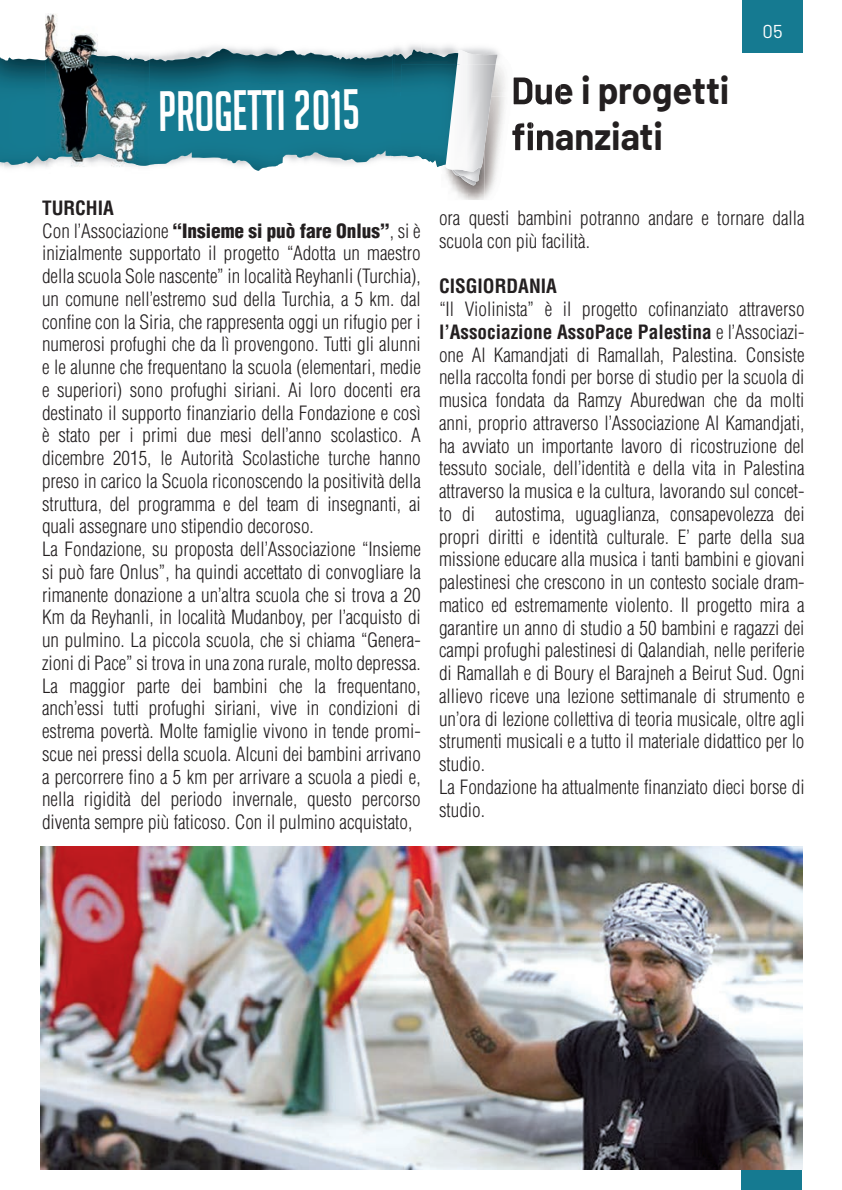
<style>
.page{position:relative;width:842px;height:1190px;background:#fff}
.page>*{position:absolute;margin:0;border:0;box-sizing:border-box;transform-origin:0 0}
.t1{font:55.3px "Big Noodle Titling";letter-spacing:-.01em;color:#fff;scale:.88 1}
.t2{font:700 38.15px/45.9px "Barlow";color:#231f20;scale:.96 1}
.t3{font:300 condensed 19.25px/22.8px "Helvetica";color:#231f20}
.t4{font:700 condensed 19.25px "Helvetica";color:#231f20}
.t5{font:18.55px "Barlow";color:#fff}
.s1{font-weight:700}
.s2{font-weight:900}
</style>
<div class="page">
<div style="left:741px;top:0;width:61px;height:52px;background:#157a91"></div>
<div style="left:741px;top:1169px;width:60px;height:21px;background:#157a91"></div>
<svg style="left:200px;top:48px;width:192px;height:117px;background:#2f8193"></svg>
<img style="left:545px;top:84px;width:15px;height:21px">
<img style="left:349px;top:55px;width:43px;height:5px">
<img style="left:313px;top:50px;width:26px;height:9px">
<img style="left:386px;top:157px;width:15px;height:8px">
<img style="left:386px;top:92px;width:6px;height:59px">
<img style="left:390px;top:97px;width:11px;height:54px">
<img style="left:392px;top:48px;width:2px;height:44px">
<img style="left:421px;top:45px;width:79px;height:17px">
<img style="left:394px;top:50px;width:62px;height:42px">
<img style="left:393px;top:49px;width:55px;height:10px">
<svg style="left:392px;top:92px;width:9px;height:5px"></svg>
<img style="left:394px;top:97px;width:7px;height:34px">
<svg style="left:385px;top:151px;width:16px;height:6px"></svg>
<img style="left:456px;top:50px;width:41px;height:15px">
<img style="left:531px;top:81px;width:10px;height:11px">
<img style="left:521px;top:77px;width:10px;height:15px">
<img style="left:495px;top:65px;width:11px;height:27px">
<img style="left:513px;top:77px;width:8px;height:15px">
<img style="left:401px;top:65px;width:44px;height:27px">
<div style="left:401px;top:92px;width:44px;height:39px;background:#157a91"></div>
<img style="left:484px;top:131px;width:47px;height:67px">
<img style="left:444px;top:167px;width:40px;height:33px">
<svg style="left:512px;top:92px;width:33px;height:58px"></svg>
<img style="left:451px;top:172px;width:24px;height:13px">
<img style="left:401px;top:131px;width:44px;height:36px">
<img style="left:453px;top:172px;width:27px;height:9px">
<img style="left:445px;top:65px;width:50px;height:107px">
<img style="left:45px;top:13px;width:53px;height:36px">
<svg style="left:0;top:49px;width:313px;height:122px;background:#388597"></svg>
<img style="left:45px;top:52px;width:104px;height:114px">
<img style="left:45px;top:52px;width:103px;height:9px">
<img style="left:41px;top:847px;width:761px;height:322px">
<h1 class="t1" style="left:158px;top:81px;width:231px">PROGETTI 2015</h1>
<h2 class="t2" style="left:511px;top:67px;width:228px">Due i progetti finanziati</h2>
<p class="t5" style="left:762px;top:20px;width:22px">05</p>
<p class="t3" style="left:42px;top:196px;width:380px"><span class="s1">TURCHIA<br></span>Con l’Associazione <span class="s2">“Insieme si può fare Onlus”</span>, si è inizialmente supportato il progetto “Adotta un maestro della scuola Sole nascente” in località Reyhanli (Turchia), un comune nell’estremo sud della Turchia, a 5 km. dal confine con la Siria, che rappresenta oggi un rifugio per i numerosi profughi che da lì provengono. Tutti gli alunni e le alunne che frequentano la scuola (elementari, medie e superiori) sono profughi siriani. Ai loro docenti era destinato il supporto finanziario della Fondazione e così è stato per i primi due mesi dell’anno scolastico. A dicembre 2015, le Autorità Scolastiche turche hanno preso in carico la Scuola riconoscendo la positività della struttura, del programma e del team di insegnanti, ai quali assegnare uno stipendio decoroso.<br>La Fondazione, su proposta dell’Associazione “Insieme si può fare Onlus”, ha quindi accettato di convogliare la rimanente donazione a un’altra scuola che si trova a 20<br>Km da Reyhanli, in località Mudanboy, per l’acquisto di un pulmino. La piccola scuola, che si chiama “Genera&shy;zioni di Pace” si trova in una zona rurale, molto depressa.<br>La maggior parte dei bambini che la frequentano, anch’essi tutti profughi siriani, vive in condizioni di estrema povertà. Molte famiglie vivono in tende promi&shy;scue nei pressi della scuola. Alcuni dei bambini arrivano a percorrere fino a 5 km per arrivare a scuola a piedi e, nella rigidità del periodo invernale, questo percorso diventa sempre più faticoso. Con il pulmino acquistato,</p>
<p class="t3" style="left:439px;top:207px;width:367px">ora questi bambini potranno andare e tornare dalla scuola con più facilità.</p>
<p class="t4" style="left:439px;top:274px;width:119px">CISGIORDANIA</p>
<p class="t3" style="left:439px;top:298px;width:367px">“Il Violinista” è il progetto cofinanziato attraverso <span class="s1">l’Associazione AssoPace Palestina</span> e l’Associazi&shy;one Al Kamandjati di Ramallah, Palestina. Consiste nella raccolta fondi per borse di studio per la scuola di musica fondata da Ramzy Aburedwan che da molti anni, proprio attraverso l’Associazione Al Kamandjati, ha avviato un importante lavoro di ricostruzione del tessuto sociale, dell’identità e della vita in Palestina attraverso la musica e la cultura, lavorando sul concet&shy;to di autostima, uguaglianza, consapevolezza dei propri diritti e identità culturale. E’ parte della sua missione educare alla musica i tanti bambini e giovani palestinesi che crescono in un contesto sociale dram&shy;matico ed estremamente violento. Il progetto mira a garantire un anno di studio a 50 bambini e ragazzi dei campi profughi palestinesi di Qalandiah, nelle periferie di Ramallah e di Boury el Barajneh a Beirut Sud. Ogni allievo riceve una lezione settimanale di strumento e un’ora di lezione collettiva di teoria musicale, oltre agli strumenti musicali e a tutto il materiale didattico per lo studio.<br>La Fondazione ha attualmente finanziato dieci borse di studio.</p>
</div>
